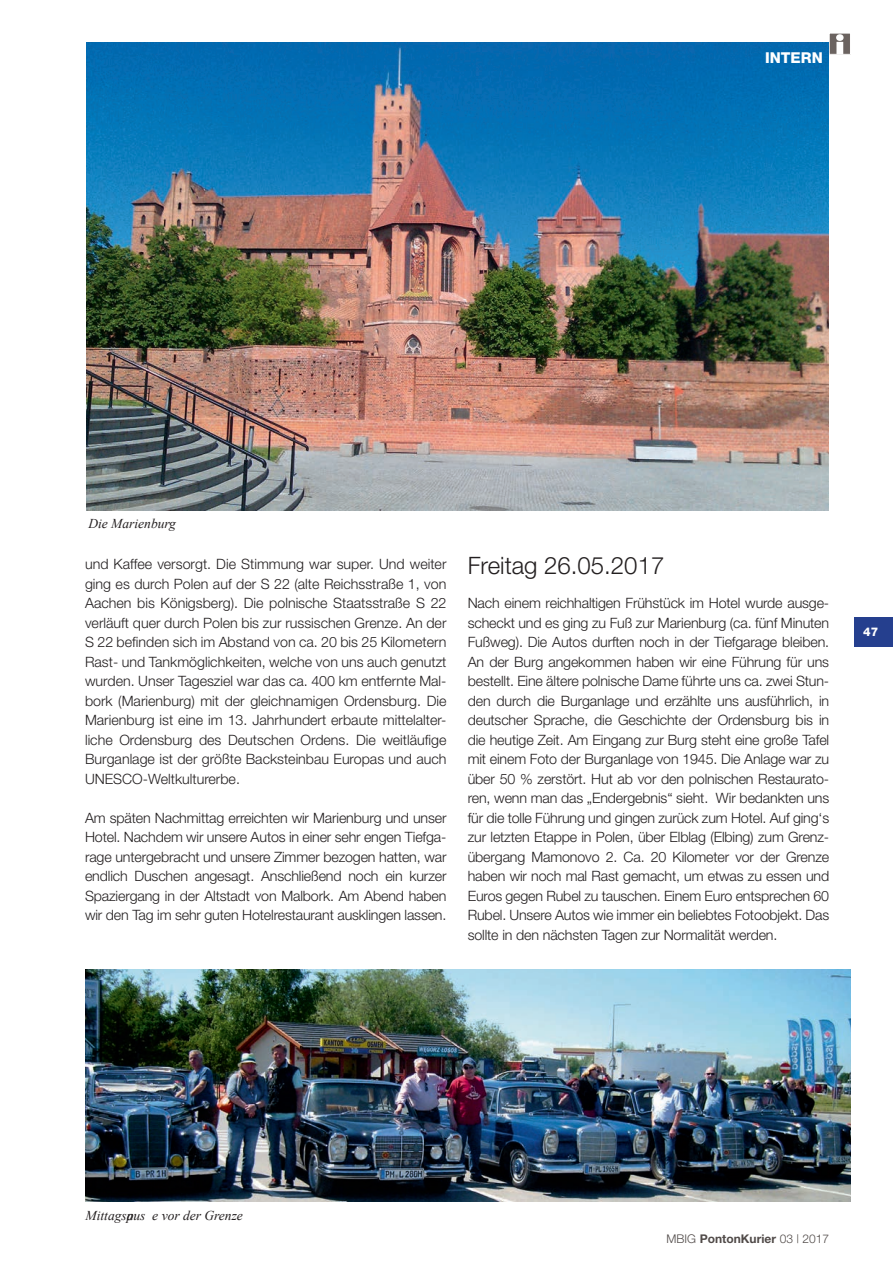
<style>
.page{position:relative;width:893px;height:1263px;background:#fff}
.page>*{position:absolute;margin:0;border:0;box-sizing:border-box;transform-origin:0 0}
.t1{font:300 24px "Helvetica Neue";color:#231f20}
.t2{font:800 15px "Helvetica Neue";color:#fff}
.t3{font:300 14.25px/19.5px "Helvetica Neue";letter-spacing:-.01em;color:#231f20;text-align:justify}
.t4{font:italic 13.5px "Times New Roman";color:#231f20}
.t5{font:700 12px "Helvetica Neue";color:#504a48}
.t6{font:800 12px "Helvetica Neue";color:#fff}
.s1{font-weight:300}
</style>
<div class="page">
<div style="left:855px;top:617px;width:38px;height:29px;background:#253f8e"></div>
<div style="left:829px;top:33px;width:21px;height:21px;background:#6b6360"></div>
<div style="left:829px;top:33px;width:22px;height:22px;border:1px solid #fff"></div>
<svg style="left:836px;top:34px;width:8px;height:20px"></svg>
<img style="left:86px;top:43px;width:742px;height:467px">
<img style="left:85px;top:969px;width:765px;height:232px">
<p class="t2" style="left:765px;top:48px;width:59px">INTERN</p>
<p class="t4" style="left:88px;top:514px;width:89px">Die Marienburg</p>
<p class="t3" style="left:85px;top:554px;width:363px">und Kaffee versorgt. Die Stimmung war super. Und weiter ging es durch Polen auf der S 22 (alte Reichsstraße 1, von Aachen bis Königsberg). Die polnische Staatsstraße S 22 verläuft quer durch Polen bis zur russischen Grenze. An der S 22 befinden sich im Abstand von ca. 20 bis 25 Kilometern Rast- und Tankmöglichkeiten, welche von uns auch genutzt wurden. Unser Tagesziel war das ca. 400 km entfernte Mal&shy;bork (Marienburg) mit der gleichnamigen Ordensburg. Die Marienburg ist eine im 13. Jahrhundert erbaute mittelalter&shy;liche Ordensburg des Deutschen Ordens. Die weitläufige Burganlage ist der größte Backsteinbau Europas und auch UNESCO-Weltkulturerbe.</p>
<p class="t3" style="left:85px;top:807px;width:363px">Am späten Nachmittag erreichten wir Marienburg und unser Hotel. Nachdem wir unsere Autos in einer sehr engen Tiefga&shy;rage untergebracht und unsere Zimmer bezogen hatten, war endlich Duschen angesagt. Anschließend noch ein kurzer Spaziergang in der Altstadt von Malbork. Am Abend haben wir den Tag im sehr guten Hotelrestaurant ausklingen lassen.</p>
<h1 class="t1" style="left:468px;top:551px;width:198px">Freitag 26.05.2017</h1>
<p class="t3" style="left:468px;top:593px;width:363px">Nach einem reichhaltigen Frühstück im Hotel wurde ausge&shy;scheckt und es ging zu Fuß zur Marienburg (ca. fünf Minuten Fußweg). Die Autos durften noch in der Tiefgarage bleiben.<br>An der Burg angekommen haben wir eine Führung für uns bestellt. Eine ältere polnische Dame führte uns ca. zwei Stun&shy;den durch die Burganlage und erzählte uns ausführlich, in deutscher Sprache, die Geschichte der Ordensburg bis in die heutige Zeit. Am Eingang zur Burg steht eine große Tafel mit einem Foto der Burganlage von 1945. Die Anlage war zu über 50 % zerstört. Hut ab vor den polnischen Restaurato&shy;ren, wenn man das „Endergebnis“ sieht. Wir bedankten uns für die tolle Führung und gingen zurück zum Hotel. Auf ging‘s zur letzten Etappe in Polen, über Elblag (Elbing) zum Grenz&shy;übergang Mamonovo 2. Ca. 20 Kilometer vor der Grenze haben wir noch mal Rast gemacht, um etwas zu essen und Euros gegen Rubel zu tauschen. Einem Euro entsprechen 60<br>Rubel. Unsere Autos wie immer ein beliebtes Fotoobjekt. Das sollte in den nächsten Tagen zur Normalität werden.</p>
<p class="t6" style="left:863px;top:625px;width:17px">47</p>
<p class="t4" style="left:86px;top:1206px;width:159px">Mittagspaus e vor der Grenze</p>
<p class="t5" style="left:666px;top:1231px;width:164px"><span class="s1">MBIG</span> PontonKurier <span class="s1">03 | 2017</span></p>
</div>
